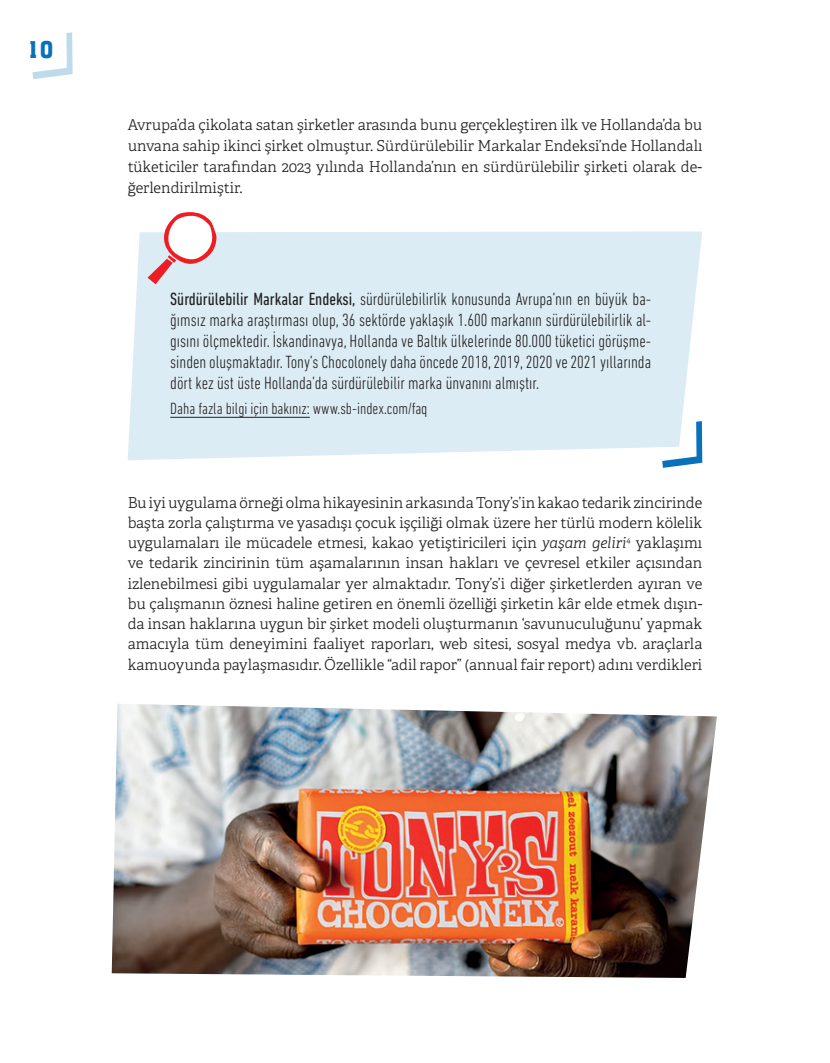
<style>
.page{position:relative;width:830px;height:1063px;background:#fff}
.page>*{position:absolute;margin:0;border:0;box-sizing:border-box;transform-origin:0 0}
.t1{font:22.5px "Aachen BT";color:#0871ba}
.t2{font:300 condensed 18px/21px "DIN Next LT Pro";color:#231f20;text-align:justify}
.t3{font:300 condensed 16.5px "DIN Next LT Pro";color:#231f20}
.t4{font:300 15px/20.2px "Adelle";color:#231f20;text-align:justify}
.s1{font-weight:400}
.s2{font-style:italic}
</style>
<div class="page">
<svg style="left:32px;top:32px;width:41px;height:47px"></svg>
<div style="left:128px;top:231px;width:574px;height:229px;background:#dbecf4"></div>
<svg style="left:662px;top:421px;width:40px;height:47px"></svg>
<svg style="left:147px;top:212px;width:69px;height:72px"></svg>
<hr style="left:170px;top:417px;width:140px;height:1px;background:#231f20">
<img style="left:112px;top:704px;width:604px;height:274px">
<h1 class="t1" style="left:26px;top:35px;width:29px">10</h1>
<p class="t4" style="left:128px;top:115px;width:576px;line-height:21px">Avrupa’da çikolata satan şirketler arasında bunu gerçekleştiren ilk ve Hollanda’da bu unvana sahip ikinci şirket olmuştur. Sürdürülebilir Markalar Endeksi’nde Hollandalı tüketiciler tarafından 2023 yılında Hollanda’nın en sürdürülebilir şirketi olarak de&shy;ğerlendirilmiştir.</p>
<p class="t2" style="left:170px;top:288px;width:482px"><span class="s1">Sürdürülebilir Markalar Endeksi,</span> sürdürülebilirlik konusunda Avrupa’nın en büyük ba&shy;ğımsız marka araştırması olup, 36 sektörde yaklaşık 1.600 markanın sürdürülebilirlik al&shy;gısını ölçmektedir. İskandinavya, Hollanda ve Baltık ülkelerinde 80.000 tüketici görüşme&shy;sinden oluşmaktadır. Tony’s Chocolonely daha öncede 2018, 2019, 2020 ve 2021 yıllarında dört kez üst üste Hollanda’da sürdürülebilir marka ünvanını almıştır.</p>
<p class="t3" style="left:170px;top:399px;width:259px">Daha fazla bilgi için bakınız: www.sb-index.com/faq</p>
<p class="t4" style="left:128px;top:492px;width:576px">Bu iyi uygulama örneği olma hikayesinin arkasında Tony’s’in kakao tedarik zincirinde başta zorla çalıştırma ve yasadışı çocuk işçiliği olmak üzere her türlü modern kölelik uygulamaları ile mücadele etmesi, kakao yetiştiricileri için <span class="s2">yaşam geliri</span><sup>4</sup> yaklaşımı ve tedarik zincirinin tüm aşamalarının insan hakları ve çevresel etkiler açısından izlenebilmesi gibi uygulamalar yer almaktadır. Tony’s’i diğer şirketlerden ayıran ve bu çalışmanın öznesi haline getiren en önemli özelliği şirketin kâr elde etmek dışın&shy;da insan haklarına uygun bir şirket modeli oluşturmanın ‘savunuculuğunu’ yapmak amacıyla tüm deneyimini faaliyet raporları, web sitesi, sosyal medya vb. araçlarla kamuoyunda paylaşmasıdır. Özellikle “adil rapor” (annual fair report) adını verdikleri</p>
</div>
